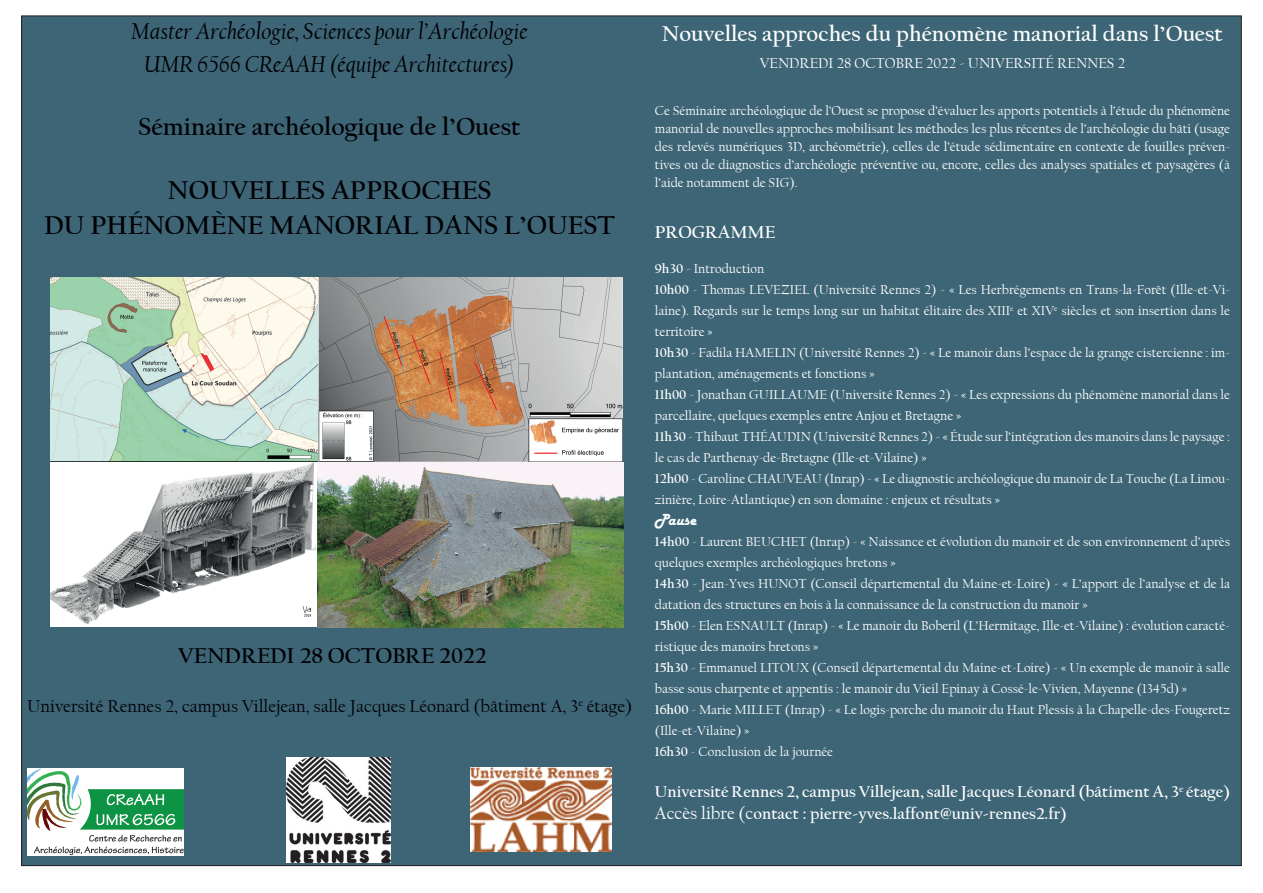
<style>
.page{position:relative;width:1263px;height:893px;background:#fff}
.page>*{position:absolute;margin:0;border:0;box-sizing:border-box;transform-origin:0 0}
.t1{font:700 27px/35.1px "Californian FB";color:#000004;text-align:center}
.t2{font:700 25.5px "Californian FB";color:#000004}
.t3{font:italic 24px/32.4px "Californian FB";color:#000004;text-align:center}
.t4{font:700 22.5px "Californian FB";color:#fff}
.t5{font:700 22.5px "Californian FB";color:#000004}
.t6{font:18px "Californian FB";color:#000004}
.t7{font:700 18px "Californian FB";color:#fff}
.t8{font:700 16.5px/21.6px "Californian FB";color:#fff}
.t9{font:16.5px "Harlow Solid";color:#fff}
.t10{font:15px "Californian FB";color:#fff}
.t11{font:13.5px/21px "Californian FB";color:#fff}
.s1{font-weight:700}
.s2{font-weight:400;font-size:18px}
</style>
<div class="page">
<div style="left:22px;top:16px;width:1219px;height:850px;background:#3d6576"></div>
<img style="left:471px;top:768px;width:140px;height:84px">
<img style="left:28px;top:768px;width:155px;height:88px">
<img style="left:286px;top:757px;width:105px;height:106px">
<img style="left:50px;top:277px;width:573px;height:350px">
<h3 class="t3" style="left:132px;top:16px;width:397px">Master Archéologie, Sciences pour l’Archéologie<br>UMR 6566 CReAAH (équipe Architectures)</h3>
<h2 class="t2" style="left:138px;top:112px;width:384px">Séminaire archéologique de l’Ouest</h2>
<h1 class="t1" style="left:44px;top:173px;width:572px">NOUVELLES APPROCHES<br>DU PHÉNOMÈNE MANORIAL DANS L’OUEST</h1>
<h3 class="t5" style="left:178px;top:643px;width:310px">VENDREDI 28 OCTOBRE 2022</h3>
<h3 class="t6" style="left:27px;top:696px;width:606px">Université Rennes 2, campus Villejean, salle Jacques Léonard (bâtiment A, 3<sup>e</sup> étage)</h3>
<h3 class="t4" style="left:662px;top:21px;width:562px">Nouvelles approches du phénomène manorial dans l’Ouest</h3>
<p class="t10" style="left:760px;top:55px;width:367px">VENDREDI 28 OCTOBRE 2022 - UNIVERSITÉ RENNES 2</p>
<p class="t11" style="left:655px;top:102px;width:577px;line-height:18px;text-align:justify">Ce Séminaire archéologique de l’Ouest se propose d’évaluer les apports potentiels à l’étude du phénomène manorial de nouvelles approches mobilisant les méthodes les plus récentes de l’archéologie du bâti (usage des relevés numériques 3D, archéométrie), celles de l’étude sédimentaire en contexte de fouilles préven&shy;tives ou de diagnostics d’archéologie préventive ou, encore, celles des analyses spatiales et paysagères (à l’aide notamment de SIG).</p>
<h3 class="t7" style="left:655px;top:222px;width:122px">PROGRAMME</h3>
<p class="t11" style="left:655px;top:258px;width:577px"><span class="s1">9h30</span> - Introduction<br><span class="s1">10h00</span> - Thomas LEVEZIEL (Université Rennes 2) - « Les Herbrégements en Trans-la-Forêt (Ille-et-Vi&shy;laine). Regards sur le temps long sur un habitat élitaire des XIII<sup>e</sup> et XIV<sup>e</sup> siècles et son insertion dans le territoire »<br><span class="s1">10h30</span> - Fadila HAMELIN (Université Rennes 2) - « Le manoir dans l’espace de la grange cistercienne : im&shy;plantation, aménagements et fonctions »<br><span class="s1">11h00</span> - Jonathan GUILLAUME (Université Rennes 2) - « Les expressions du phénomène manorial dans le parcellaire, quelques exemples entre Anjou et Bretagne »<br><span class="s1">11h30</span> - Thibaut THÉAUDIN (Université Rennes 2) - « Étude sur l’intégration des manoirs dans le paysage : le cas de Parthenay-de-Bretagne (Ille-et-Vilaine) »<br><span class="s1">12h00</span> - Caroline CHAUVEAU (Inrap) - « Le diagnostic archéologique du manoir de La Touche (La Limou&shy;zinière, Loire-Atlantique) en son domaine : enjeux et résultats »</p>
<p class="t9" style="left:655px;top:511px;width:43px">Pause</p>
<p class="t11" style="left:655px;top:531px;width:577px"><span class="s1">14h00</span> - Laurent BEUCHET (Inrap) - « Naissance et évolution du manoir et de son environnement d’après quelques exemples archéologiques bretons »<br><span class="s1">14h30</span> - Jean-Yves HUNOT (Conseil départemental du Maine-et-Loire) - « L’apport de l’analyse et de la datation des structures en bois à la connaissance de la construction du manoir »<br><span class="s1">15h00</span> - Elen ESNAULT (Inrap) - « Le manoir du Boberil (L’Hermitage, Ille-et-Vilaine) : évolution caracté&shy;ristique des manoirs bretons »<br><span class="s1">15h30</span> - Emmanuel LITOUX (Conseil départemental du Maine-et-Loire) - « Un exemple de manoir à salle basse sous charpente et appentis : le manoir du Vieil Epinay à Cossé-le-Vivien, Mayenne (1345d) »<br><span class="s1">16h00</span> - Marie MILLET (Inrap) - « Le logis-porche du manoir du Haut Plessis à la Chapelle-des-Fougeretz (Ille-et-Vilaine) »<br><span class="s1">16h30</span> - Conclusion de la journée</p>
<p class="t8" style="left:655px;top:781px;width:577px">Université Rennes 2, campus Villejean, salle Jacques Léonard (bâtiment A, 3<sup>e</sup> étage)<br><span class="s2">Accès libre (c</span>ontact : pierre-yves.laffont@univ-rennes2.fr)</p>
</div>
